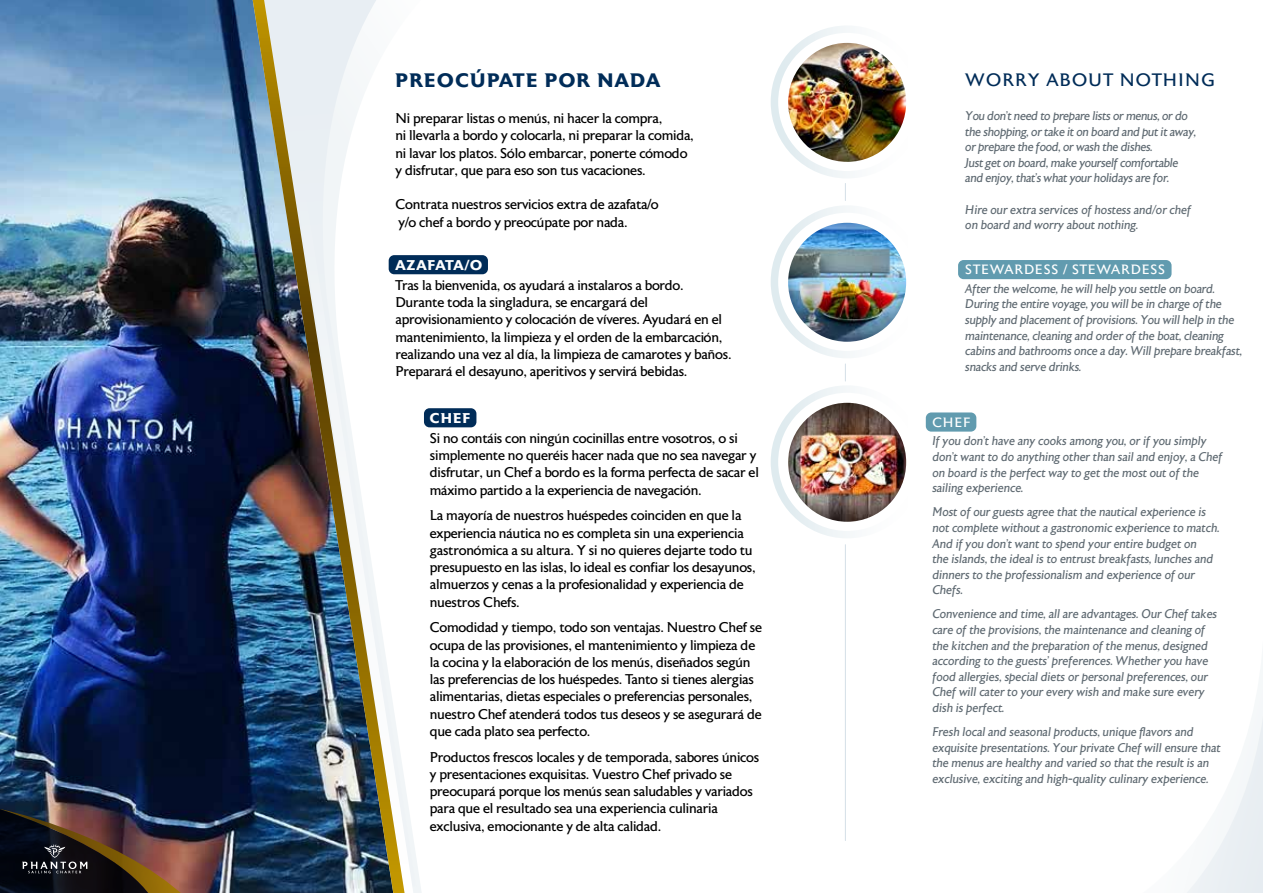
<style>
.page{position:relative;width:1263px;height:893px;background:#fff}
.page>*{position:absolute;margin:0;border:0;box-sizing:border-box;transform-origin:0 0}
.t1{font:700 19.5px "Astoria";letter-spacing:.07em;color:#002c58}
.t2{font:18px "Astoria";letter-spacing:.06em;color:#002c58}
.t3{font:14.1px/17.2px "Astoria";letter-spacing:-.02em;color:#000}
.t4{font:700 14.1px "Astoria";letter-spacing:.035em;color:#fff}
.t5{font:700 14.1px "Astoria";letter-spacing:.07em;color:#fff}
.t6{font:13.5px "Astoria";letter-spacing:.06em;color:#fff}
.t7{font:italic 12.6px/15.6px "Astoria";color:#5f6a72}
.t8{font:italic 12.6px/15.6px "Astoria";letter-spacing:-.02em;color:#5f6a72}
</style>
<div class="page">
<svg style="left:1187px;top:698px;width:76px;height:195px"></svg>
<img style="left:0;top:0;width:253px;height:893px">
<svg style="left:405px;top:274px;width:22px;height:619px"></svg>
<img style="left:253px;top:0;width:152px;height:893px">
<svg style="left:845px;top:183px;width:1px;height:18px"></svg>
<hr style="left:845px;top:545px;width:1px;height:295px;background:#d4dfe7">
<div style="left:771px;top:385px;width:153px;height:153px;border:8px solid #fff;border-radius:50%"></div>
<div style="left:771px;top:205px;width:153px;height:153px;border:8px solid #fff;border-radius:50%"></div>
<div style="left:771px;top:25px;width:153px;height:153px;border:8px solid #fff;border-radius:50%"></div>
<img style="left:788px;top:403px;width:118px;height:119px">
<img style="left:788px;top:223px;width:118px;height:119px">
<img style="left:788px;top:43px;width:118px;height:119px">
<svg style="left:845px;top:364px;width:1px;height:17px"></svg>
<img style="left:0;top:801px;width:210px;height:92px">
<div style="left:389px;top:255px;width:99px;height:19px;background:#002c58;border-radius:6px"></div>
<div style="left:424px;top:408px;width:52px;height:19px;background:#002c58;border-radius:6px"></div>
<div style="left:926px;top:412px;width:50px;height:20px;background:#619baf;border-radius:6px"></div>
<div style="left:958px;top:260px;width:213px;height:19px;background:#619baf;border-radius:6px"></div>
<h1 class="t1" style="left:395px;top:69px;width:266px">PREOCÚPATE POR NADA</h1>
<p class="t3" style="left:395px;top:110px;width:300px">Ni preparar listas o menús, ni hacer la compra,<br>ni llevarla a bordo y colocarla, ni preparar la comida, ni lavar los platos. Sólo embarcar, ponerte cómodo y disfrutar, que para eso son tus vacaciones.</p>
<p class="t3" style="left:395px;top:196px;width:265px">Contrata nuestros servicios extra de azafata/o y/o chef a bordo y preocúpate por nada.</p>
<p class="t4" style="left:395px;top:257px;width:88px">AZAFATA/O</p>
<p class="t3" style="left:395px;top:277px;width:338px">Tras la bienvenida, os ayudará a instalaros a bordo.<br>Durante toda la singladura, se encargará del aprovisionamiento y colocación de víveres. Ayudará en el mantenimiento, la limpieza y el orden de la embarcación, realizando una vez al día, la limpieza de camarotes y baños.<br>Preparará el desayuno, aperitivos y servirá bebidas.</p>
<p class="t5" style="left:430px;top:409px;width:42px">CHEF</p>
<p class="t3" style="left:430px;top:430px;width:331px">Si no contáis con ningún cocinillas entre vosotros, o si simplemente no queréis hacer nada que no sea navegar y disfrutar, un Chef a bordo es la forma perfecta de sacar el máximo partido a la experiencia de navegación.</p>
<p class="t3" style="left:430px;top:507px;width:327px">La mayoría de nuestros huéspedes coinciden en que la experiencia náutica no es completa sin una experiencia gastronómica a su altura. Y si no quieres dejarte todo tu presupuesto en las islas, lo ideal es confiar los desayunos, almuerzos y cenas a la profesionalidad y experiencia de nuestros Chefs.</p>
<p class="t3" style="left:430px;top:619px;width:334px">Comodidad y tiempo, todo son ventajas. Nuestro Chef se ocupa de las provisiones, el mantenimiento y limpieza de la cocina y la elaboración de los menús, diseñados según las preferencias de los huéspedes. Tanto si tienes alergias alimentarias, dietas especiales o preferencias personales, nuestro Chef atenderá todos tus deseos y se asegurará de que cada plato sea perfecto.</p>
<p class="t3" style="left:430px;top:749px;width:331px">Productos frescos locales y de temporada, sabores únicos y presentaciones exquisitas. Vuestro Chef privado se preocupará porque los menús sean saludables y variados para que el resultado sea una experiencia culinaria exclusiva, emocionante y de alta calidad.</p>
<p class="t2" style="left:965px;top:70px;width:251px">WORRY ABOUT NOTHING</p>
<p class="t8" style="left:965px;top:108px;width:232px">You don’t need to prepare lists or menus, or do the shopping, or take it on board and put it away, or prepare the food, or wash the dishes.<br>Just get on board, make yourself comfortable and enjoy, that’s what your holidays are for.</p>
<p class="t7" style="left:965px;top:202px;width:227px">Hire our extra services of hostess and/or chef on board and worry about nothing.</p>
<p class="t6" style="left:965px;top:262px;width:201px">STEWARDESS / STEWARDESS</p>
<p class="t7" style="left:965px;top:281px;width:278px">After the welcome, he will help you settle on board.<br>During the entire voyage, you will be in charge of the supply and placement of provisions. You will help in the maintenance, cleaning and order of the boat, cleaning cabins and bathrooms once a day. Will prepare breakfast, snacks and serve drinks.</p>
<p class="t6" style="left:932px;top:415px;width:40px">CHEF</p>
<p class="t7" style="left:932px;top:434px;width:291px">If you don’t have any cooks among you, or if you simply don’t want to do anything other than sail and enjoy, a Chef on board is the perfect way to get the most out of the sailing experience.</p>
<p class="t7" style="left:932px;top:505px;width:289px">Most of our guests agree that the nautical experience is not complete without a gastronomic experience to match.<br>And if you don’t want to spend your entire budget on<br>the islands, the ideal is to entrust breakfasts, lunches and dinners to the professionalism and experience of our Chefs.</p>
<p class="t7" style="left:932px;top:607px;width:286px">Convenience and time, all are advantages. Our Chef takes care of the provisions, the maintenance and cleaning of the kitchen and the preparation of the menus, designed according to the guests’ preferences. Whether you have food allergies, special diets or personal preferences, our Chef will cater to your every wish and make sure every dish is perfect.</p>
<p class="t7" style="left:932px;top:725px;width:290px">Fresh local and seasonal products, unique flavors and exquisite presentations. Your private Chef will ensure that the menus are healthy and varied so that the result is an exclusive, exciting and high-quality culinary experience.</p>
</div>
